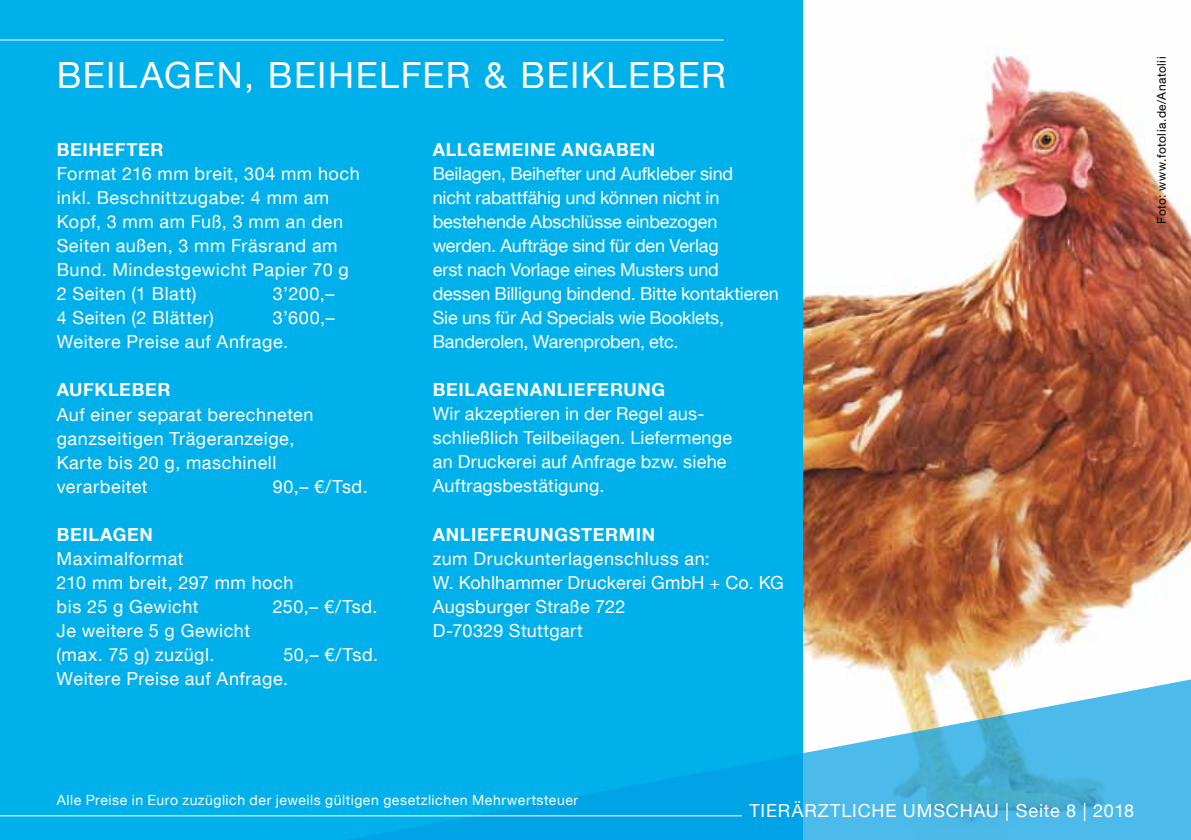
<style>
.page{position:relative;width:1191px;height:840px;background:#fff}
.page>*{position:absolute;margin:0;border:0;box-sizing:border-box;transform-origin:0 0}
.t1{font:36px "Helvetica Neue LT Com";color:#fff}
.t2{font:18px/24px "Helvetica Neue LT Com";letter-spacing:.015em;color:#fff}
.t3{font:18px/24px "Helvetica Neue LT Com";letter-spacing:-.01em;color:#fff}
.t4{font:700 18px "Helvetica Neue LT Com";letter-spacing:.04em;color:#fff}
.t5{font:18px "Helvetica Neue LT Com";letter-spacing:.035em;color:#fff}
.t6{font:14px "Helvetica Neue LT Com";letter-spacing:.04em;color:#fff}
.t7{font:12px "Helvetica Neue LT Com";letter-spacing:.04em;color:#000}
</style>
<div class="page">
<div style="left:0;top:0;width:1191px;height:839px;background:#00b0eb"></div>
<img style="left:803px;top:0;width:388px;height:622px">
<svg style="left:107px;top:622px;width:1084px;height:217px"></svg>
<hr style="left:0;top:40px;width:723px;height:1px;background:#fff">
<hr style="left:0;top:815px;width:742px;height:1px;background:#fff">
<h1 class="t1" style="left:57px;top:53px;width:50px">Beilagen</h1>
<h1 class="t1" style="left:244px;top:53px;width:73px">, Beihelfer</h1>
<h1 class="t1" style="left:484px;top:53px;width:86px">&amp; Beikleber</h1>
<p class="t4" style="left:57px;top:138px;width:108px">BEIHEFTER</p>
<p class="t2" style="left:57px;top:161px;width:305px">Format 216 mm breit, 304 mm hoch inkl. Beschnittzugabe: 4 mm am<br>Kopf, 3 mm am Fuß, 3 mm an den<br>Seiten außen, 3 mm Fräsrand am<br>Bund. Mindestgewicht Papier 70 g<br>2 Seiten (1 Blatt)</p>
<p class="t2" style="left:273px;top:281px;width:63px">3’200,–</p>
<p class="t2" style="left:57px;top:305px;width:159px">4 Seiten (2 Blätter)</p>
<p class="t2" style="left:57px;top:305px;width:279px;text-indent:216px">3’600,–<br>Weitere Preise auf Anfrage.</p>
<p class="t4" style="left:57px;top:378px;width:115px">AUFKLEBER</p>
<p class="t2" style="left:57px;top:401px;width:258px">Auf einer separat berechneten ganzseitigen Trägeranzeige,<br>Karte bis 20 g, maschinell verarbeitet</p>
<p class="t2" style="left:273px;top:473px;width:96px">90,– €/Tsd.</p>
<p class="t4" style="left:57px;top:522px;width:98px">BEILAGEN</p>
<p class="t2" style="left:57px;top:545px;width:238px">Maximalformat<br>210 mm breit, 297 mm hoch bis 25 g Gewicht</p>
<p class="t2" style="left:273px;top:593px;width:106px">250,– €/Tsd.</p>
<p class="t2" style="left:57px;top:617px;width:195px">Je weitere 5 g Gewicht (max. 75 g) zuzügl.</p>
<p class="t2" style="left:57px;top:641px;width:323px;text-indent:227px">50,– €/Tsd.<br>Weitere Preise auf Anfrage.</p>
<p class="t4" style="left:433px;top:138px;width:224px">ALLGEMEINE ANGABEN</p>
<p class="t3" style="left:433px;top:161px;width:347px">Beilagen, Beihefter und Aufkleber sind<br>nicht rabattfähig und können nicht in bestehende Abschlüsse einbezogen werden. Aufträge sind für den Verlag<br>erst nach Vorlage eines Musters und dessen Billigung bindend. Bitte kontaktieren Sie uns für Ad Specials wie Booklets, Banderolen, Warenproben, etc.</p>
<p class="t4" style="left:433px;top:378px;width:231px">BEILAGENANLIEFERUNG</p>
<p class="t2" style="left:433px;top:401px;width:301px">Wir akzeptieren in der Regel aus&shy;schließlich Teilbeilagen. Liefermenge an Druckerei auf Anfrage bzw. siehe Auftragsbestätigung.</p>
<p class="t4" style="left:433px;top:522px;width:224px">ANLIEFERUNGSTERMIN</p>
<p class="t2" style="left:433px;top:545px;width:353px">zum Druckunterlagenschluss an:<br>W. Kohlhammer Druckerei GmbH + Co. KG<br>Augsburger Straße 722<br>D-70329 Stuttgart</p>
<p class="t7" style="left:1154px;top:223px;width:168px;rotate:-90deg">Foto: www.fotolia.de/Anatolii</p>
<p class="t6" style="left:57px;top:790px;width:523px">Alle Preise in Euro zuzüglich der jeweils gültigen gesetzlichen Mehrwertsteuer</p>
<p class="t2" style="left:749px;top:797px;width:13px">tierärztliche</p>
<p class="t2" style="left:903px;top:797px;width:29px">Umschau</p>
<p class="t5" style="left:1005px;top:798px;width:130px">| Seite 8 | 2018</p>
</div>
